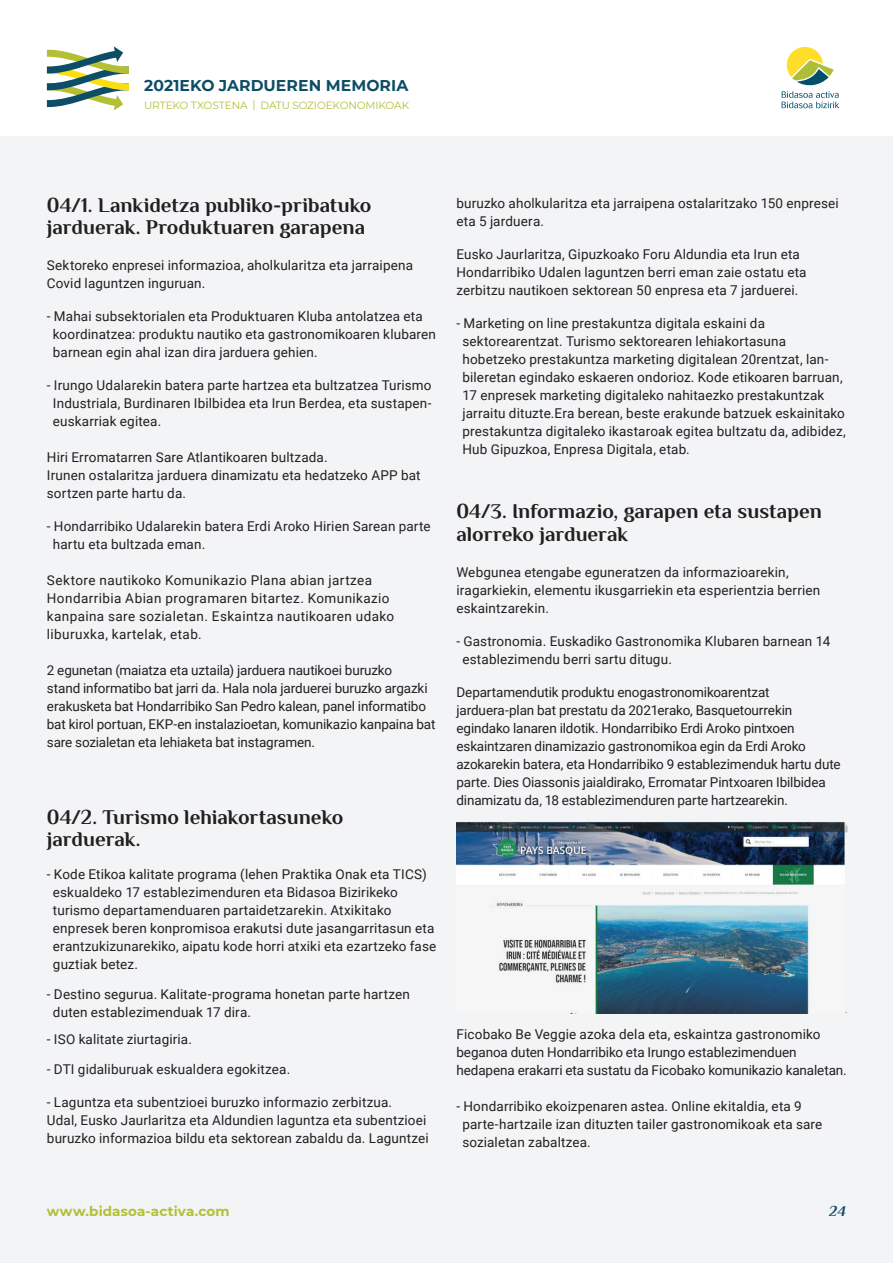
<style>
.page{position:relative;width:893px;height:1263px;background:#fff}
.page>*{position:absolute;margin:0;border:0;box-sizing:border-box;transform-origin:0 0}
.t1{font:700 21px/22.5px "Philosopher";color:#231f20}
.t2{font:700 15.6px "Montserrat";letter-spacing:.005em;color:#0d4d66}
.t3{font:italic 700 15px "Philosopher";color:#0d4d66}
.t4{font:13.5px/18px "Roboto";letter-spacing:.01em;color:#231f20}
.t5{font:13.5px/18px "Roboto";letter-spacing:-.01em;color:#231f20}
.t6{font:13.5px/18px "Roboto";letter-spacing:.03em;color:#231f20}
.t7{font:700 13.5px "Montserrat";letter-spacing:.005em;color:#b3bf35}
.t8{font:10.5px "Montserrat";letter-spacing:-.01em;color:#b3bf35}
</style>
<div class="page">
<svg style="left:47px;top:46px;width:82px;height:65px"></svg>
<div style="left:0;top:136px;width:893px;height:1127px;background:#f3f4f5"></div>
<svg style="left:782px;top:46px;width:57px;height:62px"></svg>
<img style="left:456px;top:821px;width:392px;height:193px">
<p class="t2" style="left:144px;top:74px;width:266px">2021EKO JARDUEREN MEMORIA</p>
<p class="t8" style="left:144px;top:98px;width:267px">URTEKO TXOSTENA | DATU SOZIOEKONOMIKOAK</p>
<h1 class="t1" style="left:47px;top:194px;width:326px">04/1. Lankidetza publiko-pribatuko jarduerak. Produktuaren garapena</h1>
<p class="t4" style="left:47px;top:256px;width:368px">Sektoreko enpresei informazioa, aholkularitza eta jarraipena<br>Covid laguntzen inguruan.</p>
<p class="t4" style="left:53px;top:307px;width:385px;text-indent:-6px">- Mahai subsektorialen eta Produktuaren Kluba antolatzea eta koordinatzea: produktu nautiko eta gastronomikoaren klubaren barnean egin ahal izan dira jarduera gehien.</p>
<p class="t4" style="left:53px;top:376px;width:380px;text-align:justify;text-indent:-6px">- Irungo Udalarekin batera parte hartzea eta bultzatzea Turismo Industriala, Burdinaren Ibilbidea eta Irun Berdea, eta sustapen&shy;euskarriak egitea.</p>
<p class="t4" style="left:47px;top:448px;width:375px">Hiri Erromatarren Sare Atlantikoaren bultzada.<br>Irunen ostalaritza jarduera dinamizatu eta hedatzeko APP bat sortzen parte hartu da.</p>
<p class="t4" style="left:53px;top:517px;width:379px;text-indent:-6px">- Hondarribiko Udalarekin batera Erdi Aroko Hirien Sarean parte hartu eta bultzada eman.</p>
<p class="t6" style="left:47px;top:571px;width:349px">Sektore nautikoko Komunikazio Plana abian jartzea Hondarribia Abian programaren bitartez. Komunikazio kanpaina sare sozialetan. Eskaintza nautikoaren udako liburuxka, kartelak, etab.</p>
<p class="t5" style="left:47px;top:661px;width:390px">2 egunetan (maiatza eta uztaila) jarduera nautikoei buruzko<br>stand informatibo bat jarri da. Hala nola jarduerei buruzko argazki erakusketa bat Hondarribiko San Pedro kalean, panel informatibo bat kirol portuan, EKP-en instalazioetan, komunikazio kanpaina bat sare sozialetan eta lehiaketa bat instagramen.</p>
<h1 class="t1" style="left:47px;top:806px;width:298px">04/2. Turismo lehiakortasuneko jarduerak.</h1>
<p class="t4" style="left:53px;top:865px;width:385px;text-indent:-6px">- Kode Etikoa kalitate programa (lehen Praktika Onak eta TICS) eskualdeko 17 establezimenduren eta Bidasoa Bizirikeko turismo departamenduaren partaidetzarekin. Atxikitako enpresek beren konpromisoa erakutsi dute jasangarritasun eta erantzukizunarekiko, aipatu kode horri atxiki eta ezartzeko fase guztiak betez.</p>
<p class="t4" style="left:53px;top:985px;width:358px;text-indent:-6px">- Destino segurua. Kalitate-programa honetan parte hartzen duten establezimenduak 17 dira.</p>
<p class="t4" style="left:47px;top:1030px;width:147px">- ISO kalitate ziurtagiria.</p>
<p class="t4" style="left:47px;top:1060px;width:245px">- DTI gidaliburuak eskualdera egokitzea.</p>
<p class="t4" style="left:47px;top:1093px;width:383px">- Laguntza eta subentzioei buruzko informazio zerbitzua.<br>Udal, Eusko Jaurlaritza eta Aldundien laguntza eta subentzioei buruzko informazioa bildu eta sektorean zabaldu da. Laguntzei</p>
<p class="t4" style="left:456px;top:193px;width:384px">buruzko aholkularitza eta jarraipena ostalaritzako 150 enpresei eta 5 jarduera.</p>
<p class="t4" style="left:456px;top:244px;width:352px">Eusko Jaurlaritza, Gipuzkoako Foru Aldundia eta Irun eta<br>Hondarribiko Udalen laguntzen berri eman zaie ostatu eta zerbitzu nautikoen sektorean 50 enpresa eta 7 jarduerei.</p>
<p class="t4" style="left:462px;top:313px;width:385px;text-indent:-6px">- Marketing on line prestakuntza digitala eskaini da sektorearentzat. Turismo sektorearen lehiakortasuna hobetzeko prestakuntza marketing digitalean 20rentzat, lan&shy;bileretan egindako eskaeren ondorioz. Kode etikoaren barruan, 17 enpresek marketing digitaleko nahitaezko prestakuntzak jarraitu dituzte.Era berean, beste erakunde batzuek eskainitako prestakuntza digitaleko ikastaroak egitea bultzatu da, adibidez, Hub Gipuzkoa, Enpresa Digitala, etab.</p>
<h1 class="t1" style="left:456px;top:500px;width:367px">04/3. Informazio, garapen eta sustapen alorreko jarduerak</h1>
<p class="t4" style="left:456px;top:562px;width:365px">Webgunea etengabe eguneratzen da informazioarekin, iragarkiekin, elementu ikusgarriekin eta esperientzia berrien eskaintzarekin.</p>
<p class="t4" style="left:462px;top:631px;width:369px;text-indent:-6px">- Gastronomia. Euskadiko Gastronomika Klubaren barnean 14 establezimendu berri sartu ditugu.</p>
<p class="t5" style="left:456px;top:682px;width:386px">Departamendutik produktu enogastronomikoarentzat jarduera-plan bat prestatu da 2021erako, Basquetourrekin egindako lanaren ildotik. Hondarribiko Erdi Aroko pintxoen eskaintzaren dinamizazio gastronomikoa egin da Erdi Aroko azokarekin batera, eta Hondarribiko 9 establezimenduk hartu dute parte. Dies Oiassonis jaialdirako, Erromatar Pintxoaren Ibilbidea dinamizatu da, 18 establezimenduren parte hartzearekin.</p>
<p class="t4" style="left:456px;top:1024px;width:392px">Ficobako Be Veggie azoka dela eta, eskaintza gastronomiko beganoa duten Hondarribiko eta Irungo establezimenduen hedapena erakarri eta sustatu da Ficobako komunikazio kanaletan.</p>
<p class="t4" style="left:462px;top:1096px;width:361px;text-indent:-6px">- Hondarribiko ekoizpenaren astea. Online ekitaldia, eta 9 parte-hartzaile izan dituzten tailer gastronomikoak eta sare sozialetan zabaltzea.</p>
<p class="t7" style="left:47px;top:1202px;width:184px">www.bidasoa-activa.com</p>
<p class="t3" style="left:829px;top:1201px;width:19px">24</p>
</div>
